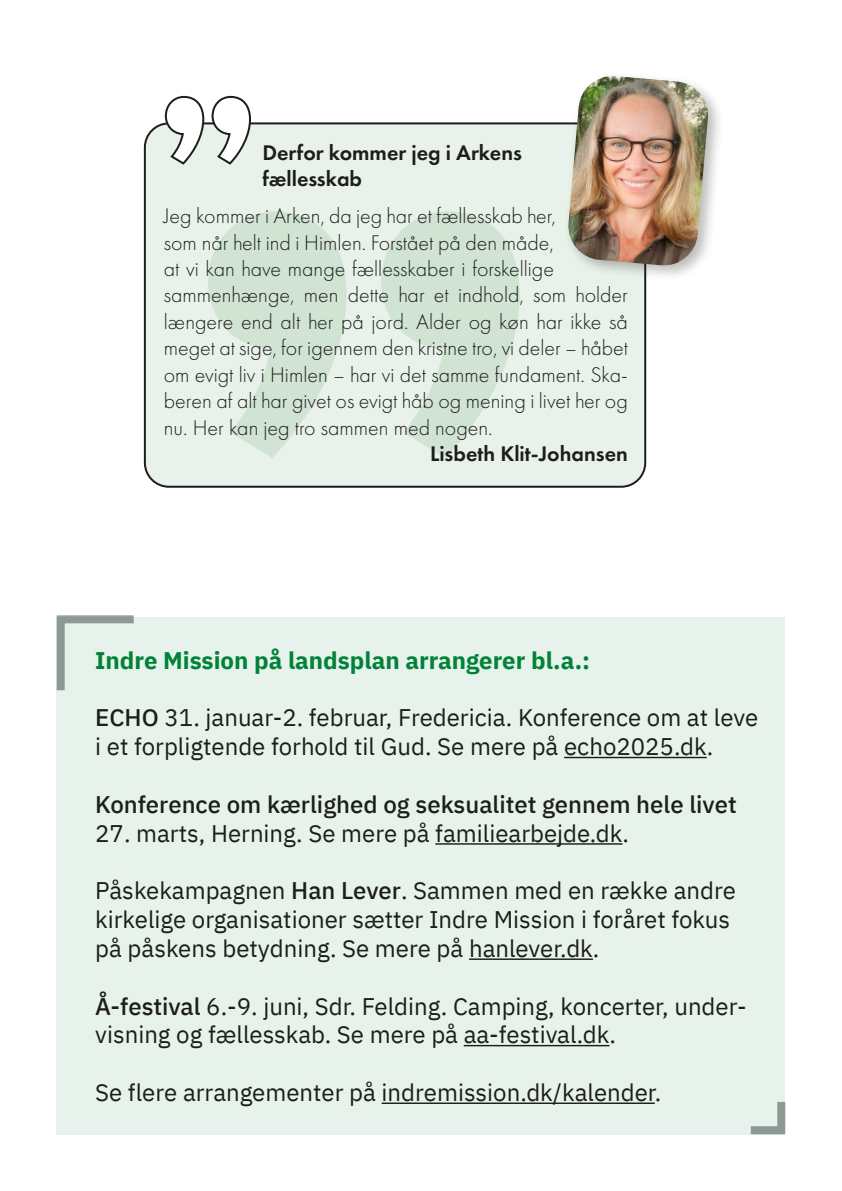
<style>
.page{position:relative;width:842px;height:1191px;background:#fff}
.page>*{position:absolute;margin:0;border:0;box-sizing:border-box;transform-origin:0 0}
.t1{font:24px/28.8px "IBM Plex Sans";color:#1d1d1b}
.t2{font:500 24px "IBM Plex Sans";color:#1d1d1b}
.t3{font:700 24px "IBM Plex Sans";color:#008237}
.t4{font:300 22px/26.4px "Futura PT";color:#1d1d1b}
.t5{font:600 22px/26.4px "Futura PT";color:#1d1d1b}
.s1{font-weight:500}
</style>
<div class="page">
<div style="left:145px;top:123px;width:500px;height:364px;background:#e8f2ea;border-radius:24px"></div>
<div style="left:144px;top:122px;width:502px;height:366px;border:2px solid #1d1d1b;border-radius:24px"></div>
<svg style="left:208px;top:211px;width:312px;height:247px;fill:#d1e3d3"></svg>
<svg style="left:56px;top:615px;width:78px;height:83px"></svg>
<svg style="left:743px;top:1102px;width:43px;height:33px"></svg>
<div style="left:57px;top:617px;width:728px;height:517px;background:#e6f2eb"></div>
<hr style="left:564px;top:757px;width:143px;height:1px;background:#1d1d1b">
<hr style="left:435px;top:843px;width:187px;height:1px;background:#1d1d1b">
<hr style="left:469px;top:958px;width:124px;height:2px;background:#1d1d1b">
<hr style="left:464px;top:1045px;width:145px;height:1px;background:#1d1d1b">
<hr style="left:382px;top:1102px;width:273px;height:2px;background:#1d1d1b">
<svg style="left:164px;top:95px;width:88px;height:70px"></svg>
<div style="left:563px;top:71px;width:161px;height:211px;background:#1d1d1b;opacity:.3"></div>
<img style="left:567px;top:76px;width:142px;height:191px">
<p class="t5" style="left:262px;top:139px;width:261px">Derfor kommer jeg i Arkens fællesskab</p>
<p class="t4" style="left:164px;top:203px;width:466px">Jeg kommer i Arken, da jeg har et fællesskab her,<br>som når helt ind i Himlen. Forstået på den måde,<br>at vi kan have mange fællesskaber i forskellige sammenhænge, men dette har et indhold, som holder længere end alt her på jord. Alder og køn har ikke så meget at sige, for igennem den kristne tro, vi deler – håbet om evigt liv i Himlen – har vi det samme fundament. Ska&shy;beren af alt har givet os evigt håb og mening i livet her og nu. Her kan jeg tro sammen med nogen.</p>
<p class="t5" style="left:430px;top:440px;width:199px">Lisbeth Klit-Johansen</p>
<p class="t3" style="left:95px;top:641px;width:496px">Indre Mission på landsplan arrangerer bl.a.:</p>
<p class="t1" style="left:95px;top:701px;width:664px"><span class="s1">ECHO</span> 31. januar-2. februar, Fredericia. Konference om at leve i et forpligtende forhold til Gud. Se mere på echo2025.dk.</p>
<p class="t2" style="left:95px;top:785px;width:643px">Konference om kærlighed og seksualitet gennem hele livet</p>
<p class="t1" style="left:95px;top:816px;width:535px">27. marts, Herning. Se mere på familiearbejde.dk.</p>
<p class="t1" style="left:95px;top:874px;width:642px">Påskekampagnen <span class="s1">Han Lever</span>. Sammen med en række andre kirkelige organisationer sætter Indre Mission i foråret fokus på påskens betydning. Se mere på hanlever.dk.</p>
<p class="t1" style="left:95px;top:989px;width:653px"><span class="s1">Å-festival</span> 6.-9. juni, Sdr. Felding. Camping, koncerter, under&shy;visning og fællesskab. Se mere på aa-festival.dk.</p>
<p class="t1" style="left:95px;top:1076px;width:568px">Se flere arrangementer på indremission.dk/kalender.</p>
</div>
